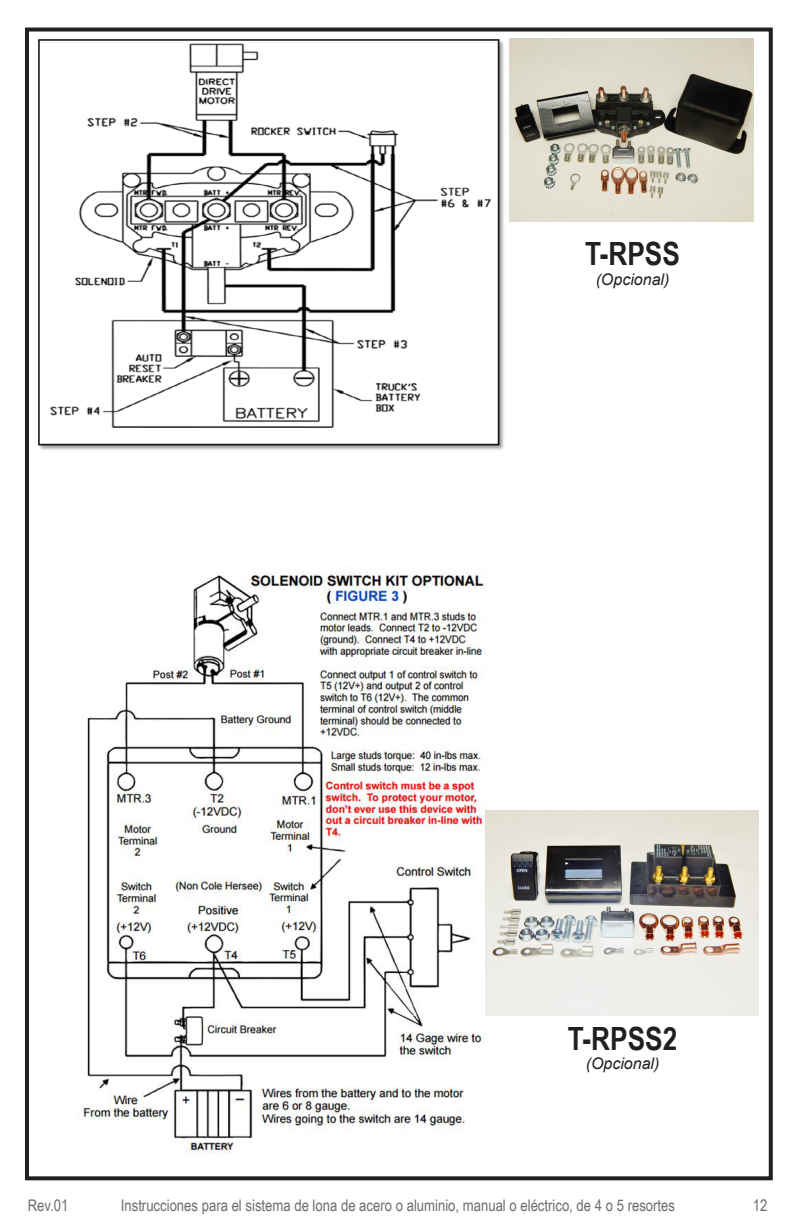
<style>
.page{position:relative;width:792px;height:1224px;background:#fff}
.page>*{position:absolute;margin:0;border:0;box-sizing:border-box;transform-origin:0 0}
.t1{font:700 32px "Arial Narrow";color:#231f20}
.t2{font:16px "Arial Narrow";color:#6c6d70}
.t3{font:italic 16px "Arial";color:#231f20}
</style>
<div class="page">
<img style="left:32px;top:567px;width:504px;height:614px">
<div style="left:25px;top:28px;width:748px;height:1152px;border:4px solid #231f20"></div>
<img style="left:510px;top:38px;width:244px;height:183px">
<img style="left:486px;top:810px;width:273px;height:205px">
<img style="left:38px;top:39px;width:466px;height:411px">
<h1 class="t1" style="left:585px;top:230px;width:96px">T-RPSS</h1>
<p class="t3" style="left:596px;top:269px;width:75px">(Opcional)</p>
<h1 class="t1" style="left:568px;top:1015px;width:111px">T-RPSS2</h1>
<p class="t3" style="left:586px;top:1053px;width:75px">(Opcional)</p>
<p class="t2" style="left:28px;top:1193px;width:42px">Rev.01</p>
<p class="t2" style="left:121px;top:1193px;width:556px">Instrucciones para el sistema de lona de acero o aluminio, manual o eléctrico, de 4 o 5 resortes</p>
<p class="t2" style="left:753px;top:1193px;width:16px">12</p>
</div>
